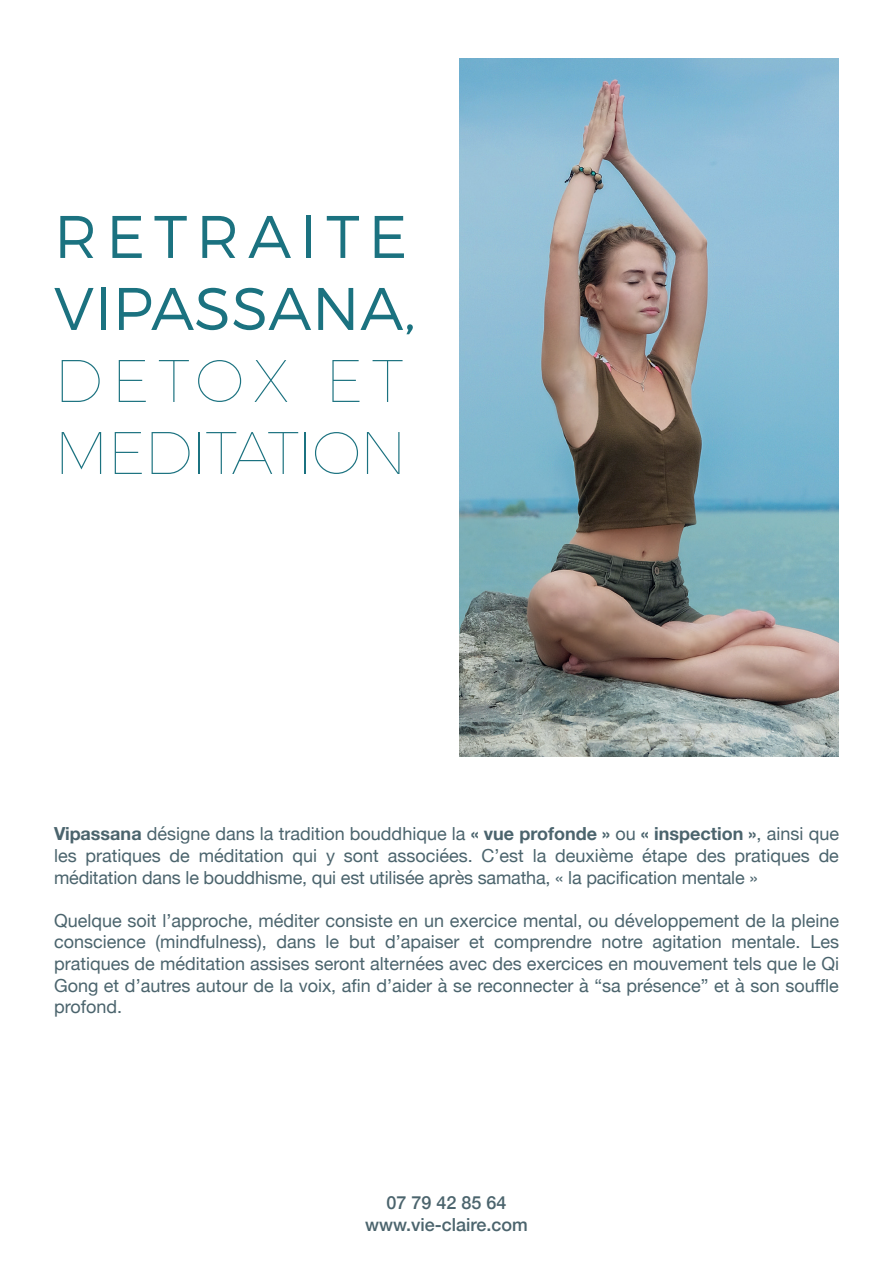
<style>
.page{position:relative;width:893px;height:1263px;background:#fff}
.page>*{position:absolute;margin:0;border:0;box-sizing:border-box;transform-origin:0 0}
.t1{font:300 60px/72px "Montserrat";letter-spacing:.01em;color:#1b7280}
.t2{font:100 60px/72px "Montserrat";letter-spacing:-.03em;color:#1b7280}
.t3{font:18px/21.6px "Helvetica Neue";color:#4b646d;text-align:right}
.t4{font:500 18px/21.6px "Helvetica Neue";color:#4b646d;text-align:center}
.s1{font-weight:700}
</style>
<div class="page">
<img style="left:459px;top:59px;width:380px;height:698px">
<h1 class="t1" style="left:54px;top:200px;width:363px">RETRAITE<br>VIPASSANA,</h1>
<h1 class="t2" style="left:325px;top:343px;width:80px">ET</h1>
<h1 class="t2" style="left:54px;top:343px;width:355px">DETOX<br>MEDITATION</h1>
<p class="t3" style="left:54px;top:824px;width:786px"><span class="s1">Vipassana</span> désigne dans la tradition bouddhique la <span class="s1">« vue profonde »</span> ou <span class="s1">« inspection »</span>, ainsi que de</p>
<p class="t3" style="left:199px;top:846px;width:87px">méditation</p>
<p class="t3" style="left:388px;top:846px;width:138px">associées C. ’est</p>
<p class="t3" style="left:555px;top:846px;width:80px">deuxième</p>
<p class="t3" style="left:642px;top:846px;width:47px">étape</p>
<p class="t3" style="left:54px;top:846px;width:705px;text-align:left">les<br>méditation dans le bouddhisme, qui est utilisée après samatha, « la pacification mentale «</p>
<p class="t3" style="left:54px;top:911px;width:786px">Quelque soit ’l approche, méditer consiste en un exercice mental, ou développement de la pleine<br>Les</p>
<p class="t3" style="left:85px;top:846px;width:77px">pratiques</p>
<p class="t3" style="left:170px;top:846px;width:22px">de</p>
<p class="t3" style="left:293px;top:846px;width:26px">qui</p>
<p class="t3" style="left:533px;top:846px;width:15px">la</p>
<p class="t3" style="left:696px;top:846px;width:31px">des</p>
<p class="t3" style="left:735px;top:846px;width:77px">pratiques</p>
<p class="t3" style="left:344px;top:846px;width:37px">sont</p>
<p class="t3" style="left:326px;top:846px;width:10px">y</p>
<p class="t3" style="left:155px;top:932px;width:113px">(mindfulness ,)</p>
<p class="t3" style="left:54px;top:932px;width:786px;text-align:left">conscience<br>pratiques de méditation assises seront alternées avec des exercices en mouvement tels que le Qi Gong et ’d autres autour de la voix, afin ’d aider à se reconnecter à “sa présence” et à son souffle profond.</p>
<p class="t3" style="left:277px;top:932px;width:41px">dans</p>
<p class="t3" style="left:326px;top:932px;width:15px">le</p>
<p class="t3" style="left:349px;top:932px;width:28px">but</p>
<p class="t3" style="left:385px;top:932px;width:76px">’d apaiser</p>
<p class="t3" style="left:494px;top:932px;width:99px">comprendre</p>
<p class="t3" style="left:652px;top:932px;width:71px">agitation</p>
<p class="t3" style="left:732px;top:932px;width:71px">mentale.</p>
<p class="t3" style="left:469px;top:932px;width:17px">et</p>
<p class="t3" style="left:601px;top:932px;width:43px">notre</p>
<p class="t4" style="left:365px;top:1191px;width:164px">07 79 42 85 64 www.vie-claire.com</p>
</div>
